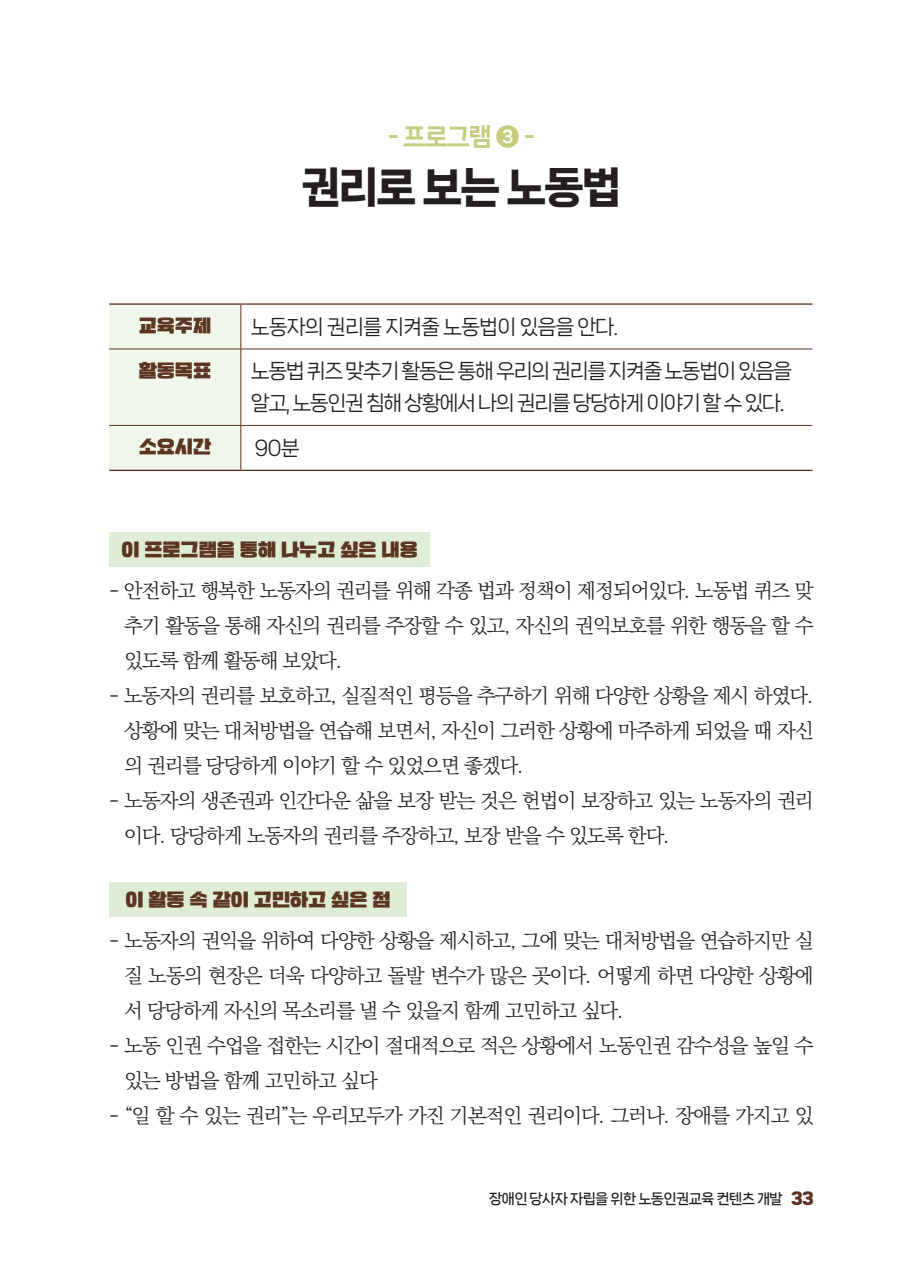
<style>
.page{position:relative;width:903px;height:1275px;background:#fff}
.page>*{position:absolute;margin:0;border:0;box-sizing:border-box;transform-origin:0 0}
.본문_11_5pt{font:42px "Nanum Square Neo TTF e Hv";letter-spacing:-.05em;color:#231f20}
.t1{font:24.5px "Nanum Square Neo TTF d Eb";color:#c4cc7e}
.본문_11_5pt-2{font:300 20.12px/35px "Ko Pub Batang";letter-spacing:-.05em;color:#231f20;text-align:justify}
.본문_11_5pt-3{font:20.12px "Nanum Square Neo TTF b Rg";letter-spacing:-.075em;color:#231f20}
.본문_11_5pt-4{font:20.12px "Nanum Square Neo TTF b Rg";letter-spacing:-.05em;color:#231f20}
.본문_11_5pt-5{font:900 18.2px "Namsan Yangbokjum";color:#5c3422}
.t2{font:14px "Nanum Square Neo TTF c Bd";letter-spacing:-.05em;color:#231f20}
.s1{font-family:"Namsan Yangbokjum Heavy OTF";font-size:15.75px;color:#5c3422}
</style>
<div class="page">
<div style="left:109px;top:305px;width:131px;height:165px;background:#eff6ea"></div>
<hr style="left:109px;top:303px;width:132px;height:2px;background:#5c3422">
<hr style="left:241px;top:303px;width:571px;height:2px;background:#5c3422">
<hr style="left:109px;top:470px;width:132px;height:1px;background:#5c3422">
<hr style="left:241px;top:470px;width:571px;height:1px;background:#5c3422">
<hr style="left:240px;top:305px;width:1px;height:44px;background:#5c3422">
<hr style="left:109px;top:349px;width:132px;height:1px;background:#5c3422">
<hr style="left:241px;top:349px;width:571px;height:1px;background:#5c3422">
<hr style="left:240px;top:349px;width:1px;height:76px;background:#5c3422">
<hr style="left:109px;top:425px;width:132px;height:1px;background:#5c3422">
<hr style="left:241px;top:425px;width:571px;height:1px;background:#5c3422">
<hr style="left:240px;top:426px;width:1px;height:44px;background:#5c3422">
<div style="left:109px;top:532px;width:321px;height:35px;background:#dfecd6"></div>
<div style="left:109px;top:882px;width:298px;height:35px;background:#dfecd6"></div>
<p class="t1" style="left:388px;top:123px;width:149px">- 프로그램 ❸ -</p>
<p class="본문_11_5pt" style="left:301px;top:164px;width:322px">권리로 보는 노동법</p>
<p class="본문_11_5pt-5" style="left:139px;top:312px;width:74px">교육주제</p>
<p class="본문_11_5pt-4" style="left:251px;top:316px;width:369px">노동자의 권리를 지켜줄 노동법이 있음을 안다.</p>
<p class="본문_11_5pt-5" style="left:139px;top:357px;width:74px">활동목표</p>
<p class="본문_11_5pt-3" style="left:251px;top:361px;width:543px">노동법 퀴즈 맞추기 활동은 통해 우리의 권리를 지켜줄 노동법이 있음을</p>
<p class="본문_11_5pt-3" style="left:251px;top:392px;width:535px">알고, 노동인권 침해 상황에서 나의 권리를 당당하게 이야기 할 수 있다.</p>
<p class="본문_11_5pt-5" style="left:139px;top:434px;width:74px">소요시간</p>
<p class="본문_11_5pt-3" style="left:255px;top:437px;width:47px">90분</p>
<p class="본문_11_5pt-5" style="left:121px;top:536px;width:298px">이 프로그램을 통해 나누고 싶은 내용</p>
<p class="본문_11_5pt-2" style="left:124px;top:574px;width:691px;text-indent:-15px">- 안전하고 행복한 노동자의 권리를 위해 각종 법과 정책이 제정되어있다. 노동법 퀴즈 맞 추기 활동을 통해 자신의 권리를 주장할 수 있고, 자신의 권익보호를 위한 행동을 할 수 있도록 함께 활동해 보았다.</p>
<p class="본문_11_5pt-2" style="left:124px;top:679px;width:691px;text-indent:-15px">- 노동자의 권리를 보호하고, 실질적인 평등을 추구하기 위해 다양한 상황을 제시 하였다. 상황에 맞는 대처방법을 연습해 보면서, 자신이 그러한 상황에 마주하게 되었을 때 자신 의 권리를 당당하게 이야기 할 수 있었으면 좋겠다.</p>
<p class="본문_11_5pt-2" style="left:124px;top:784px;width:691px;text-indent:-15px">- 노동자의 생존권과 인간다운 삶을 보장 받는 것은 헌법이 보장하고 있는 노동자의 권리 이다. 당당하게 노동자의 권리를 주장하고, 보장 받을 수 있도록 한다.</p>
<p class="본문_11_5pt-5" style="left:125px;top:886px;width:267px">이 활동 속 같이 고민하고 싶은 점</p>
<p class="본문_11_5pt-2" style="left:124px;top:924px;width:691px;text-indent:-15px">- 노동자의 권익을 위하여 다양한 상황을 제시하고, 그에 맞는 대처방법을 연습하지만 실 질 노동의 현장은 더욱 다양하고 돌발 변수가 많은 곳이다. 어떻게 하면 다양한 상황에 서 당당하게 자신의 목소리를 낼 수 있을지 함께 고민하고 싶다.</p>
<p class="본문_11_5pt-2" style="left:124px;top:1029px;width:691px;text-indent:-15px">- 노동 인권 수업을 접한는 시간이 절대적으로 적은 상황에서 노동인권 감수성을 높일 수 있는 방법을 함께 고민하고 싶다</p>
<p class="본문_11_5pt-2" style="left:109px;top:1099px;width:706px">- “일 할 수 있는 권리”는 우리모두가 가진 기본적인 권리이다. 그러나. 장애를 가지고 있</p>
<p class="t2" style="left:489px;top:1191px;width:326px">장애인 당사자 자립을 위한 노동인권교육 컨텐츠 개발 <span class="s1">33</span></p>
</div>
